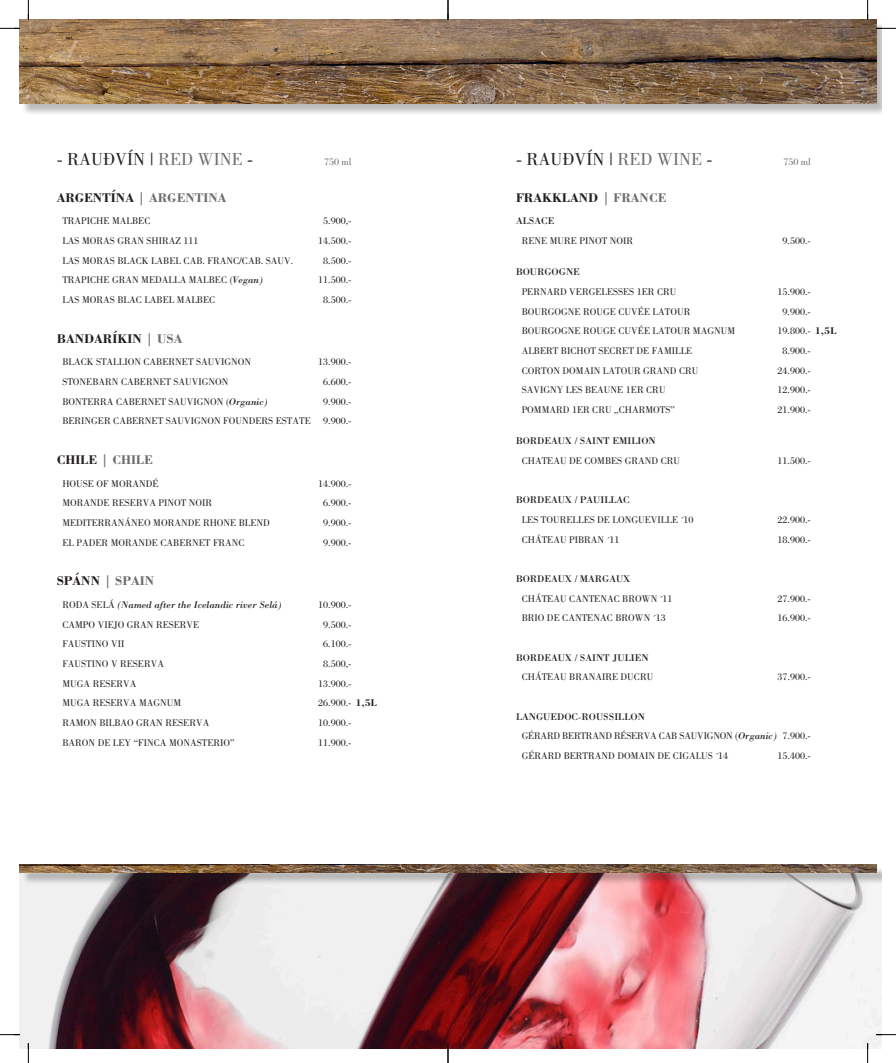
<style>
.page{position:relative;width:896px;height:1063px;background:#fff}
.page>*{position:absolute;margin:0;border:0;box-sizing:border-box;transform-origin:0 0}
.t1{font:18px "Bodoni";color:#231f20}
.t2{font:700 13px "Bodoni";color:#6c6d70}
.t3{font:700 13px "Bodoni";color:#231f20}
.t4{font:10px/19.7px "Bodoni";color:#231f20;text-align:right}
.t5{font:10px/19.7px "Bodoni";letter-spacing:-.02em;color:#231f20}
.t6{font:10px "Bodoni";color:#231f20}
.t7{font:italic 10px "Bodoni";color:#231f20}
.t8{font:10px "Bodoni";color:#6c6d70}
.s1{color:#6c6d70}
.s2{color:#231f20}
.s3{font-style:italic}
.s4{font-style:normal}
.s5{font-weight:700}
.s6{font-style:inherit}
</style>
<div class="page">
<div style="left:21px;top:21px;width:427px;height:95px;background:#231f20;opacity:.3"></div>
<img style="left:20px;top:20px;width:856px;height:84px">
<img style="left:20px;top:865px;width:428px;height:184px">
<div style="left:21px;top:866px;width:427px;height:19px;background:#231f20;opacity:.3"></div>
<div style="left:448px;top:21px;width:434px;height:95px;background:#231f20;opacity:.3"></div>
<img style="left:448px;top:885px;width:434px;height:164px">
<div style="left:448px;top:866px;width:434px;height:19px;background:#231f20;opacity:.3"></div>
<img style="left:448px;top:865px;width:429px;height:8px">
<svg style="left:0;top:1034px;width:20px;height:1px"></svg>
<svg style="left:0;top:28px;width:20px;height:1px"></svg>
<svg style="left:28px;top:1043px;width:1px;height:20px"></svg>
<svg style="left:28px;top:0;width:1px;height:20px"></svg>
<svg style="left:876px;top:1034px;width:20px;height:1px"></svg>
<svg style="left:876px;top:28px;width:20px;height:1px"></svg>
<svg style="left:447px;top:1043px;width:2px;height:20px"></svg>
<svg style="left:867px;top:1043px;width:1px;height:20px"></svg>
<svg style="left:447px;top:0;width:2px;height:20px"></svg>
<svg style="left:867px;top:0;width:1px;height:20px"></svg>
<h1 class="t1" style="left:57px;top:149px;width:198px">- RAUÐVÍN | <span class="s1">RED WINE</span> -</h1>
<p class="t8" style="left:324px;top:156px;width:29px">750 ml</p>
<h2 class="t2" style="left:57px;top:189px;width:171px"><span class="s2">ARGENTÍNA</span> | ARGENTINA</h2>
<p class="t4" style="left:62px;top:211px;width:90px">TRAPICHE MALBEC</p>
<p class="t4" style="left:323px;top:211px;width:30px">5.900,-</p>
<p class="t4" style="left:62px;top:231px;width:138px">LAS MORAS GRAN SHIRAZ 111</p>
<p class="t4" style="left:318px;top:231px;width:35px">14.500.-</p>
<p class="t4" style="left:62px;top:250px;width:232px">LAS MORAS BLACK LABEL CAB. FRANC/CAB. SAUV.</p>
<p class="t4" style="left:323px;top:250px;width:30px">8.500.-</p>
<p class="t4" style="left:62px;top:270px;width:202px">TRAPICHE GRAN MEDALLA MALBEC (<span class="s3">Vegan)</span></p>
<p class="t4" style="left:318px;top:270px;width:35px">11.500.-</p>
<p class="t4" style="left:62px;top:290px;width:154px">LAS MORAS BLAC LABEL MALBEC</p>
<p class="t4" style="left:323px;top:290px;width:30px">8.500.-</p>
<h2 class="t3" style="left:57px;top:330px;width:127px">BANDARÍKIN <span class="s1">| USA</span></h2>
<p class="t4" style="left:62px;top:352px;width:190px">BLACK STALLION CABERNET SAUVIGNON</p>
<p class="t4" style="left:318px;top:352px;width:35px">13.900.-</p>
<p class="t4" style="left:62px;top:372px;width:168px">STONEBARN CABERNET SAUVIGNON</p>
<p class="t4" style="left:323px;top:372px;width:30px">6.600.-</p>
<p class="t4" style="left:62px;top:391px;width:207px">BONTERRA CABERNET SAUVIGNON (<span class="s3">Organic)</span></p>
<p class="t4" style="left:62px;top:391px;width:291px">9.900.-<br>BERINGER CABERNET SAUVIGNON FOUNDERS ESTATE 9.900.-</p>
<h2 class="t2" style="left:57px;top:452px;width:98px"><span class="s2">CHILE</span> | CHILE</h2>
<p class="t4" style="left:62px;top:473px;width:98px">HOUSE OF MORANDÉ</p>
<p class="t4" style="left:318px;top:473px;width:35px">14.900.-</p>
<p class="t4" style="left:62px;top:493px;width:151px">MORANDE RESERVA PINOT NOIR</p>
<p class="t4" style="left:323px;top:493px;width:30px">6.900.-</p>
<p class="t4" style="left:62px;top:513px;width:209px">MEDITERRANÁNEO MORANDE RHONE BLEND</p>
<p class="t4" style="left:323px;top:513px;width:30px">9.900.-</p>
<p class="t4" style="left:62px;top:533px;width:184px">EL PADER MORANDE CABERNET FRANC</p>
<p class="t4" style="left:323px;top:533px;width:30px">9.900.-</p>
<h2 class="t2" style="left:57px;top:573px;width:99px"><span class="s2">SPÁNN</span> | SPAIN</h2>
<p class="t7" style="left:62px;top:599px;width:221px"><span class="s4">RODA SELÁ</span> (Named after the Icelandic river Selá)</p>
<p class="t4" style="left:318px;top:595px;width:35px">10.900.-</p>
<p class="t4" style="left:62px;top:615px;width:138px">CAMPO VIEJO GRAN RESERVE</p>
<p class="t4" style="left:323px;top:615px;width:30px">9.500.-</p>
<p class="t4" style="left:62px;top:634px;width:63px">FAUSTINO VII</p>
<p class="t4" style="left:323px;top:634px;width:30px">6.100.-</p>
<p class="t4" style="left:62px;top:654px;width:103px">FAUSTINO V RESERVA</p>
<p class="t4" style="left:323px;top:654px;width:30px">8.500,-</p>
<p class="t4" style="left:62px;top:674px;width:76px">MUGA RESERVA</p>
<p class="t4" style="left:318px;top:674px;width:35px">13.900.-</p>
<p class="t4" style="left:62px;top:693px;width:120px">MUGA RESERVA MAGNUM</p>
<p class="t4" style="left:318px;top:693px;width:60px">26.900.- <span class="s5">1,5L</span></p>
<p class="t4" style="left:62px;top:713px;width:148px">RAMON BILBAO GRAN RESERVA</p>
<p class="t4" style="left:318px;top:713px;width:35px">10.900.-</p>
<p class="t4" style="left:62px;top:733px;width:174px">BARON DE LEY “FINCA MONASTERIO”</p>
<p class="t4" style="left:318px;top:733px;width:35px">11.900.-</p>
<h1 class="t1" style="left:516px;top:149px;width:198px">- RAUÐVÍN | <span class="s1">RED WINE</span> -</h1>
<p class="t8" style="left:783px;top:156px;width:29px">750 ml</p>
<h2 class="t3" style="left:516px;top:189px;width:152px">FRAKKLAND <span class="s1">| FRANCE</span></h2>
<p class="t6" style="left:516px;top:215px;width:40px">ALSACE</p>
<p class="t4" style="left:522px;top:231px;width:113px">RENE MURE PINOT NOIR</p>
<p class="t4" style="left:782px;top:231px;width:30px">9.500.-</p>
<p class="t6" style="left:516px;top:266px;width:65px">BOURGOGNE</p>
<p class="t4" style="left:522px;top:282px;width:156px">PERNARD VERGELESSES 1ER CRU</p>
<p class="t4" style="left:777px;top:282px;width:35px">15.900.-</p>
<p class="t4" style="left:522px;top:301px;width:170px">BOURGOGNE ROUGE CUVÉE LATOUR</p>
<p class="t4" style="left:782px;top:301px;width:30px">9.900.-</p>
<p class="t4" style="left:522px;top:321px;width:215px">BOURGOGNE ROUGE CUVÉE LATOUR MAGNUM</p>
<p class="t4" style="left:777px;top:321px;width:60px">19.800.- <span class="s5">1,5L</span></p>
<p class="t4" style="left:522px;top:341px;width:172px">ALBERT BICHOT SECRET DE FAMILLE</p>
<p class="t4" style="left:782px;top:341px;width:30px">8.900.-</p>
<p class="t4" style="left:522px;top:360px;width:178px">CORTON DOMAIN LATOUR GRAND CRU</p>
<p class="t4" style="left:777px;top:360px;width:35px">24.900.-</p>
<p class="t4" style="left:522px;top:380px;width:145px">SAVIGNY LES BEAUNE 1ER CRU</p>
<p class="t4" style="left:777px;top:380px;width:35px">12.900.-</p>
<p class="t4" style="left:522px;top:400px;width:155px">POMMARD 1ER CRU „CHARMOTS”</p>
<p class="t4" style="left:777px;top:400px;width:35px">21.900.-</p>
<p class="t6" style="left:516px;top:435px;width:141px">BORDEAUX / SAINT EMILION</p>
<p class="t4" style="left:522px;top:451px;width:160px">CHATEAU DE COMBES GRAND CRU</p>
<p class="t4" style="left:777px;top:451px;width:35px">11.500.-</p>
<p class="t6" style="left:516px;top:494px;width:115px">BORDEAUX / PAUILLAC</p>
<p class="t4" style="left:522px;top:510px;width:173px">LES TOURELLES DE LONGUEVILLE ´10</p>
<p class="t4" style="left:777px;top:510px;width:35px">22.900.-</p>
<p class="t4" style="left:522px;top:530px;width:99px">CHÁTEAU PIBRAN ´11</p>
<p class="t4" style="left:777px;top:530px;width:35px">18.900.-</p>
<p class="t6" style="left:516px;top:573px;width:116px">BORDEAUX / MARGAUX</p>
<p class="t4" style="left:522px;top:589px;width:152px">CHÁTEAU CANTENAC BROWN ´11</p>
<p class="t4" style="left:777px;top:589px;width:35px">27.900.-</p>
<p class="t4" style="left:522px;top:608px;width:145px">BRIO DE CANTENAC BROWN ´13</p>
<p class="t4" style="left:777px;top:608px;width:35px">16.900.-</p>
<p class="t6" style="left:516px;top:651px;width:134px">BORDEAUX / SAINT JULIEN</p>
<p class="t4" style="left:522px;top:667px;width:133px">CHÁTEAU BRANAIRE DUCRU</p>
<p class="t4" style="left:777px;top:667px;width:35px">37.900.-</p>
<p class="t5" style="left:522px;top:707px;width:291px;text-indent:-6px"><span class="s6">LANGUEDOC-ROUSSILLON<br></span>GÉRARD BERTRAND RÉSERVA CAB SAUVIGNON (<span class="s3">Organic)</span> 7.900.-<br>GÉRARD BERTRAND DOMAIN DE CIGALUS ´14</p>
<p class="t4" style="left:777px;top:746px;width:35px">15.400.-</p>
</div>
